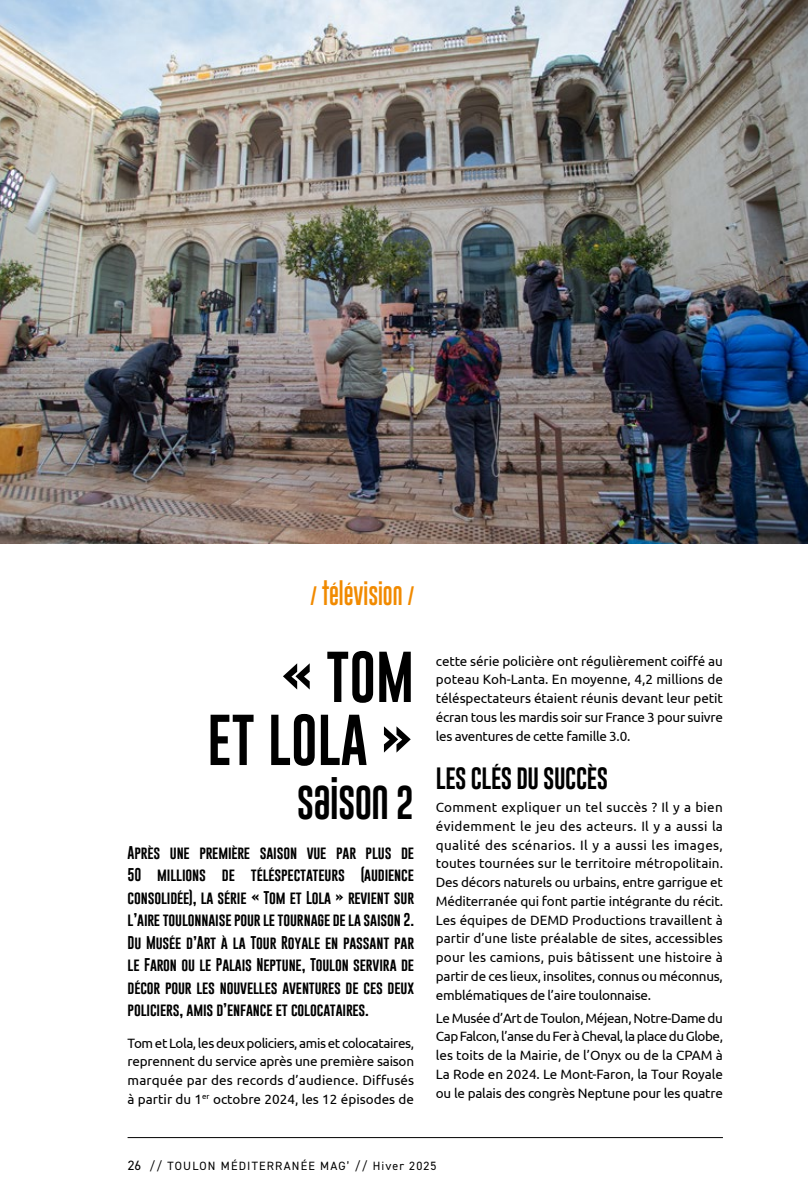
<style>
.page{position:relative;width:808px;height:1191px;background:#fff}
.page>*{position:absolute;margin:0;border:0;box-sizing:border-box;transform-origin:0 0}
.t1{font:52.5px/63px "Gobold Uplow";color:#000;text-align:right}
.t2{font:34.5px "Gobold Uplow";letter-spacing:-.02em;color:#000}
.t3{font:22.5px "Gobold";letter-spacing:-.02em;color:#000}
.t4{font:19.5px "Gobold Uplow";color:#f18a00}
.t5{font:13.5px/18.8px "Ubuntu";letter-spacing:-.02em;color:#000;text-align:justify}
.t6{font:13.5px/22.5px "Gobold";letter-spacing:-.01em;color:#000;text-align:justify}
.t7{font:12px "DIN2014";letter-spacing:.1em;color:#000}
.s1{font-size:13.5px}
</style>
<div class="page">
<hr style="left:128px;top:1137px;width:595px;height:1px;background:#000">
<img style="left:0;top:0;width:808px;height:543px">
<h3 class="t4" style="left:310px;top:580px;width:106px">/ TÉLÉVISION /</h3>
<h1 class="t1" style="left:207px;top:645px;width:208px">« TOM<br>ET LOLA »</h1>
<h2 class="t2" style="left:297px;top:775px;width:119px">SAISON 2</h2>
<p class="t6" style="left:128px;top:841px;width:288px">Après une première saison vue par plus de 50 millions de téléspectateurs (audience consolidée), la série « Tom et Lola » revient sur l’aire toulonnaise pour le tournage de la saison 2.<br>Du Musée d’Art à la Tour Royale en passant par le Faron ou le Palais Neptune, Toulon servira de décor pour les nouvelles aventures de ces deux policiers, amis d’enfance et colocataires.</p>
<p class="t5" style="left:128px;top:1033px;width:288px">Tom et Lola, les deux policiers, amis et colocataires, reprennent du service après une première saison marquée par des records d’audience. Diffusés à partir du 1<sup>er</sup> octobre 2024, les 12 épisodes de</p>
<p class="t5" style="left:436px;top:651px;width:289px">cette série policière ont régulièrement coiffé au poteau Koh-Lanta. En moyenne, 4,2 millions de téléspectateurs étaient réunis devant leur petit écran tous les mardis soir sur France 3 pour suivre les aventures de cette famille 3.0.</p>
<h3 class="t3" style="left:436px;top:764px;width:174px">LES CLÉS DU SUCCÈS</h3>
<p class="t5" style="left:436px;top:797px;width:289px">Comment expliquer un tel succès ? Il y a bien évidemment le jeu des acteurs. Il y a aussi la qualité des scénarios. Il y a aussi les images, toutes tournées sur le territoire métropolitain.<br>Des décors naturels ou urbains, entre garrigue et Méditerranée qui font partie intégrante du récit.<br>Les équipes de DEMD Productions travaillent à partir d’une liste préalable de sites, accessibles pour les camions, puis bâtissent une histoire à partir de ces lieux, insolites, connus ou méconnus, emblématiques de l’aire toulonnaise.</p>
<p class="t5" style="left:436px;top:1008px;width:289px">Le Musée d’Art de Toulon, Méjean, Notre-Dame du Cap Falcon, l’anse du Fer à Cheval, la place du Globe, les toits de la Mairie, de l’Onyx ou de la CPAM à La Rode en 2024. Le Mont-Faron, la Tour Royale ou le palais des congrès Neptune pour les quatre</p>
<p class="t7" style="left:128px;top:1158px;width:310px"><span class="s1">26</span> // TOULON MÉDITERRANÉE MAG’ // Hiver 2025</p>
</div>
